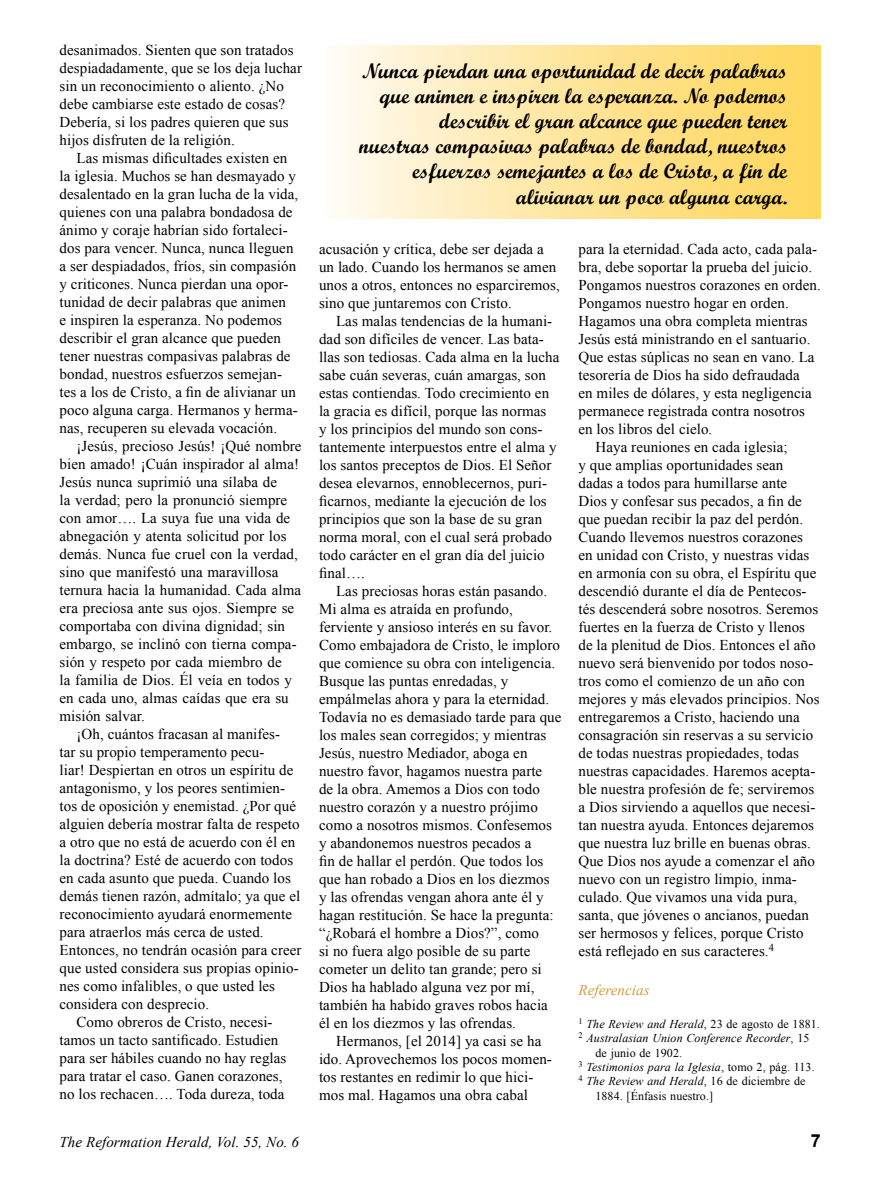
<style>
.page{position:relative;width:872px;height:1188px;background:#fff}
.page>*{position:absolute;margin:0;border:0;box-sizing:border-box;transform-origin:0 0}
.t1{font:21px/25.2px "Script MT Bold";letter-spacing:.005em;color:#000;text-align:right}
.t2{font:700 18px "Arial";color:#000}
.t3{font:15px/18px "Times New Roman";letter-spacing:.005em;color:#000}
.t4{font:italic 15px "Times New Roman";letter-spacing:.005em;color:#000}
.t5{font:italic 15px "Times New Roman";letter-spacing:.005em;color:#d19d3c}
.t6{font:italic 12px "Times New Roman";letter-spacing:.005em;color:#000}
.t7{font:12px "Times New Roman";letter-spacing:.005em;color:#000}
.s1{font-style:normal}
</style>
<div class="page">
<div style="left:319px;top:46px;width:501px;height:173px;background:linear-gradient(to right,#fffaf2,#ffd453)"></div>
<p class="t3" style="left:60px;top:41px;width:244px">desanimados. Sienten que son tratados despiadadamente, que se los deja luchar sin un reconocimiento o aliento. ¿No debe cambiarse este estado de cosas?<br>Debería, si los padres quieren que sus hijos disfruten de la religión.</p>
<p class="t3" style="left:60px;top:149px;width:240px;text-indent:17px">Las mismas dificultades existen en la iglesia. Muchos se han desmayado y desalentado en la gran lucha de la vida, quienes con una palabra bondadosa de ánimo y coraje habrían sido fortaleci&shy;dos para vencer. Nunca, nunca lleguen a ser despiadados, fríos, sin compasión y criticones. Nunca pierdan una opor&shy;tunidad de decir palabras que animen<br>e inspiren la esperanza. No podemos describir el gran alcance que pueden tener nuestras compasivas palabras de bondad, nuestros esfuerzos semejan&shy;tes a los de Cristo, a fin de alivianar un poco alguna carga. Hermanos y herma&shy;nas, recuperen su elevada vocación.</p>
<p class="t3" style="left:60px;top:437px;width:244px;text-indent:17px">¡Jesús, precioso Jesús! ¡Qué nombre bien amado! ¡Cuán inspirador al alma!<br>Jesús nunca suprimió una sílaba de<br>la verdad; pero la pronunció siempre con amor…. La suya fue una vida de abnegación y atenta solicitud por los demás. Nunca fue cruel con la verdad, sino que manifestó una maravillosa ternura hacia la humanidad. Cada alma era preciosa ante sus ojos. Siempre se comportaba con divina dignidad; sin embargo, se inclinó con tierna compa&shy;sión y respeto por cada miembro de<br>la familia de Dios. Él veía en todos y en cada uno, almas caídas que era su misión salvar.</p>
<p class="t3" style="left:77px;top:725px;width:205px">¡Oh, cuántos fracasan al manifes-</p>
<p class="t3" style="left:60px;top:743px;width:206px">tar su propio temperamento pecu-</p>
<p class="t3" style="left:60px;top:761px;width:235px">liar! Despiertan en otros un espíritu de</p>
<p class="t3" style="left:60px;top:779px;width:227px">antagonismo, y los peores sentimien-</p>
<p class="t3" style="left:60px;top:797px;width:238px">tos de oposición y enemistad. ¿Por qué</p>
<p class="t3" style="left:60px;top:815px;width:241px">alguien debería mostrar falta de respeto</p>
<p class="t3" style="left:60px;top:833px;width:237px">a otro que no está de acuerdo con él en</p>
<p class="t3" style="left:60px;top:851px;width:235px">la doctrina? Esté de acuerdo con todos</p>
<p class="t3" style="left:60px;top:869px;width:233px">en cada asunto que pueda. Cuando los</p>
<p class="t3" style="left:60px;top:887px;width:242px">demás tienen razón, admítalo; ya que el</p>
<p class="t3" style="left:60px;top:905px;width:234px">reconocimiento ayudará enormemente</p>
<p class="t3" style="left:60px;top:923px;width:206px">para atraerlos más cerca de usted.</p>
<p class="t3" style="left:60px;top:941px;width:243px">Entonces, no tendrán ocasión para creer</p>
<p class="t3" style="left:60px;top:959px;width:241px">que usted considera sus propias opinio-</p>
<p class="t3" style="left:60px;top:977px;width:217px">nes como infalibles, o que usted les</p>
<p class="t3" style="left:60px;top:995px;width:151px">considera con desprecio.</p>
<p class="t3" style="left:77px;top:1013px;width:197px">Como obreros de Cristo, necesi-</p>
<p class="t3" style="left:60px;top:1031px;width:220px">tamos un tacto santificado. Estudien</p>
<p class="t3" style="left:60px;top:1049px;width:228px">para ser hábiles cuando no hay reglas</p>
<p class="t3" style="left:60px;top:1067px;width:225px">para tratar el caso. Ganen corazones,</p>
<p class="t3" style="left:60px;top:1085px;width:226px">no los rechacen…. Toda dureza, toda</p>
<p class="t1" style="left:359px;top:58px;width:429px">Nunca pierdan una oportunidad de decir palabras que animen e inspiren la esperanza. No podemos describir el gran alcance que pueden tener<br>nuestras compasivas palabras de bondad, nuestros esfuerzos semejantes a los de Cristo, a fin de alivianar un poco alguna carga.</p>
<p class="t3" style="left:319px;top:240px;width:242px">acusación y crítica, debe ser dejada a un lado. Cuando los hermanos se amen unos a otros, entonces no esparciremos, sino que juntaremos con Cristo.</p>
<p class="t3" style="left:319px;top:312px;width:242px;text-indent:17px">Las malas tendencias de la humani&shy;dad son difíciles de vencer. Las bata&shy;llas son tediosas. Cada alma en la lucha sabe cuán severas, cuán amargas, son estas contiendas. Todo crecimiento en la gracia es difícil, porque las normas<br>y los principios del mundo son cons&shy;tantemente interpuestos entre el alma y los santos preceptos de Dios. El Señor desea elevarnos, ennoblecernos, puri&shy;ficarnos, mediante la ejecución de los principios que son la base de su gran norma moral, con el cual será probado todo carácter en el gran día del juicio final….</p>
<p class="t3" style="left:319px;top:582px;width:244px;text-indent:17px">Las preciosas horas están pasando.<br>Mi alma es atraída en profundo, ferviente y ansioso interés en su favor.<br>Como embajadora de Cristo, le imploro que comience su obra con inteligencia.<br>Busque las puntas enredadas, y empálmelas ahora y para la eternidad.<br>Todavía no es demasiado tarde para que los males sean corregidos; y mientras Jesús, nuestro Mediador, aboga en nuestro favor, hagamos nuestra parte<br>de la obra. Amemos a Dios con todo nuestro corazón y a nuestro prójimo como a nosotros mismos. Confesemos y abandonemos nuestros pecados a<br>fin de hallar el perdón. Que todos los que han robado a Dios en los diezmos<br>y las ofrendas vengan ahora ante él y hagan restitución. Se hace la pregunta: “¿Robará el hombre a Dios?”, como<br>si no fuera algo posible de su parte cometer un delito tan grande; pero si Dios ha hablado alguna vez por mí, también ha habido graves robos hacia él en los diezmos y las ofrendas.</p>
<p class="t3" style="left:319px;top:1032px;width:234px;text-indent:17px">Hermanos, [el 2014] ya casi se ha ido. Aprovechemos los pocos momen&shy;tos restantes en redimir lo que hici&shy;mos mal. Hagamos una obra cabal</p>
<p class="t3" style="left:578px;top:240px;width:240px">para la eternidad. Cada acto, cada pala-</p>
<p class="t3" style="left:578px;top:258px;width:235px">bra, debe soportar la prueba del juicio.</p>
<p class="t3" style="left:578px;top:276px;width:244px">Pongamos nuestros corazones en orden.</p>
<p class="t3" style="left:578px;top:294px;width:212px">Pongamos nuestro hogar en orden.</p>
<p class="t3" style="left:578px;top:312px;width:231px">Hagamos una obra completa mientras</p>
<p class="t3" style="left:578px;top:330px;width:233px">Jesús está ministrando en el santuario.</p>
<p class="t3" style="left:578px;top:348px;width:238px">Que estas súplicas no sean en vano. La</p>
<p class="t3" style="left:578px;top:366px;width:223px">tesorería de Dios ha sido defraudada</p>
<p class="t3" style="left:578px;top:384px;width:235px">en miles de dólares, y esta negligencia</p>
<p class="t3" style="left:578px;top:402px;width:228px">permanece registrada contra nosotros</p>
<p class="t3" style="left:578px;top:420px;width:135px">en los libros del cielo.</p>
<p class="t3" style="left:595px;top:438px;width:194px">Haya reuniones en cada iglesia;</p>
<p class="t3" style="left:578px;top:456px;width:206px">y que amplias oportunidades sean</p>
<p class="t3" style="left:578px;top:474px;width:210px">dadas a todos para humillarse ante</p>
<p class="t3" style="left:578px;top:492px;width:225px">Dios y confesar sus pecados, a fin de</p>
<p class="t3" style="left:578px;top:510px;width:226px">que puedan recibir la paz del perdón.</p>
<p class="t3" style="left:578px;top:528px;width:226px">Cuando llevemos nuestros corazones</p>
<p class="t3" style="left:578px;top:546px;width:232px">en unidad con Cristo, y nuestras vidas</p>
<p class="t3" style="left:578px;top:564px;width:239px">en armonía con su obra, el Espíritu que</p>
<p class="t3" style="left:578px;top:582px;width:230px">descendió durante el día de Pentecos-</p>
<p class="t3" style="left:578px;top:600px;width:241px">tés descenderá sobre nosotros. Seremos</p>
<p class="t3" style="left:578px;top:618px;width:228px">fuertes en la fuerza de Cristo y llenos</p>
<p class="t3" style="left:578px;top:636px;width:238px">de la plenitud de Dios. Entonces el año</p>
<p class="t3" style="left:578px;top:654px;width:236px">nuevo será bienvenido por todos noso-</p>
<p class="t3" style="left:578px;top:672px;width:228px">tros como el comienzo de un año con</p>
<p class="t3" style="left:578px;top:690px;width:243px">mejores y más elevados principios. Nos</p>
<p class="t3" style="left:578px;top:708px;width:223px">entregaremos a Cristo, haciendo una</p>
<p class="t3" style="left:578px;top:726px;width:236px">consagración sin reservas a su servicio</p>
<p class="t3" style="left:578px;top:744px;width:222px">de todas nuestras propiedades, todas</p>
<p class="t3" style="left:578px;top:762px;width:238px">nuestras capacidades. Haremos acepta-</p>
<p class="t3" style="left:578px;top:780px;width:237px">ble nuestra profesión de fe; serviremos</p>
<p class="t3" style="left:578px;top:798px;width:238px">a Dios sirviendo a aquellos que necesi-</p>
<p class="t3" style="left:578px;top:816px;width:237px">tan nuestra ayuda. Entonces dejaremos</p>
<p class="t3" style="left:578px;top:834px;width:234px">que nuestra luz brille en buenas obras.</p>
<p class="t3" style="left:578px;top:852px;width:238px">Que Dios nos ayude a comenzar el año</p>
<p class="t3" style="left:578px;top:870px;width:220px">nuevo con un registro limpio, inma-</p>
<p class="t3" style="left:578px;top:888px;width:220px">culado. Que vivamos una vida pura,</p>
<p class="t3" style="left:578px;top:906px;width:232px">santa, que jóvenes o ancianos, puedan</p>
<p class="t3" style="left:578px;top:924px;width:227px">ser hermosos y felices, porque Cristo</p>
<p class="t3" style="left:578px;top:942px;width:197px">está reflejado en sus caracteres.<sup>4</sup></p>
<p class="t5" style="left:578px;top:980px;width:73px">Referencias</p>
<p class="t6" style="left:578px;top:1016px;width:243px"><sup>1</sup> The Review and Herald<span class="s1">, 23 de agosto de 1881.</span></p>
<p class="t6" style="left:578px;top:1030px;width:232px"><sup>2</sup> Australasian Union Conference Recorder<span class="s1">, 15</span></p>
<p class="t7" style="left:595px;top:1045px;width:88px">de junio de 1902.</p>
<p class="t6" style="left:578px;top:1059px;width:238px"><sup>3</sup> Testimonios para la Iglesia<span class="s1">, tomo 2, pág. 113.</span></p>
<p class="t6" style="left:578px;top:1073px;width:229px"><sup>4</sup> The Review and Herald<span class="s1">, 16 de diciembre de</span></p>
<p class="t7" style="left:595px;top:1088px;width:119px">1884. [Énfasis nuestro.]</p>
<p class="t4" style="left:60px;top:1132px;width:241px">The Reformation Herald, Vol. 55, No. 6</p>
<p class="t2" style="left:811px;top:1129px;width:12px">7</p>
</div>
